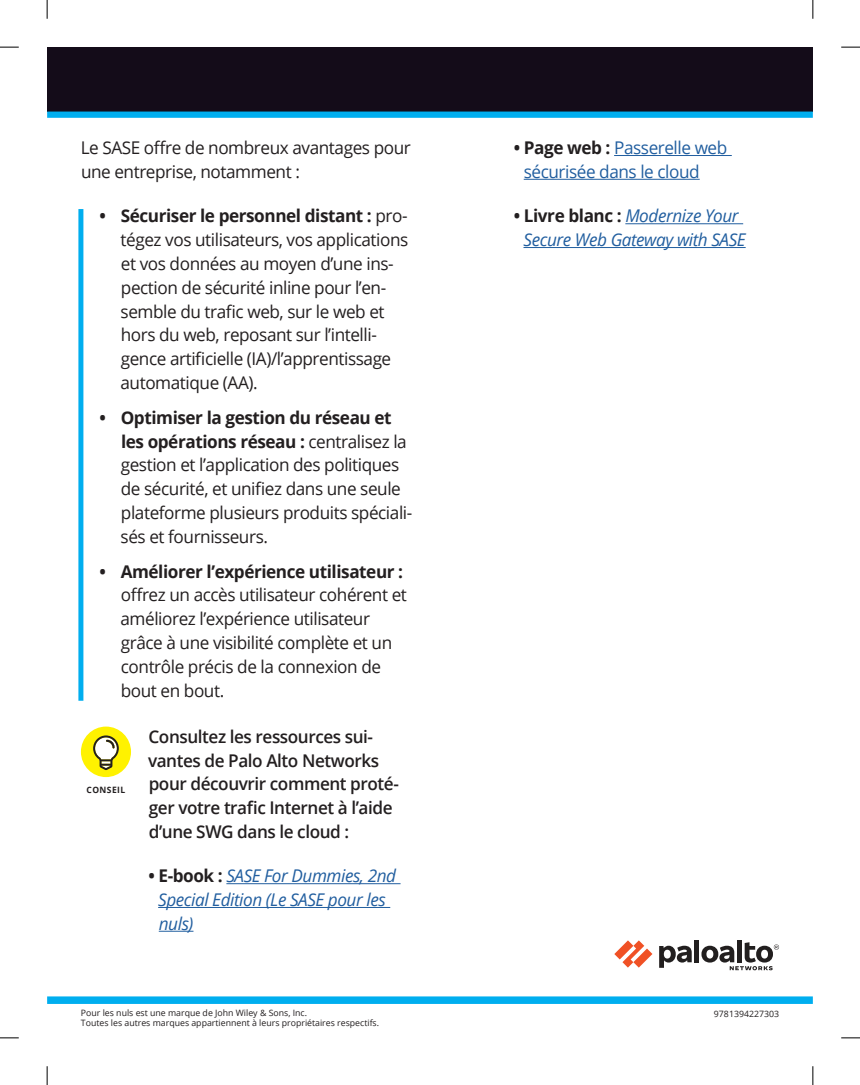
<style>
.page{position:relative;width:860px;height:1085px;background:#fff}
.page>*{position:absolute;margin:0;border:0;box-sizing:border-box;transform-origin:0 0}
.t1{font:17.5px/23.8px "Open Sans";letter-spacing:-.025em;color:#231f20}
.t2{font:600 17.5px/23.8px "Open Sans";letter-spacing:-.025em;color:#231f20}
.t3{font:italic 17.5px/23.8px "Open Sans";letter-spacing:-.025em;color:#215e9f}
.t4{font:17.5px/23.8px "Open Sans";letter-spacing:-.025em;color:#215e9f}
.t5{font:700 17.5px "Open Sans";letter-spacing:-.025em;color:#231f20}
.t6{font:8.75px "Open Sans";color:#231f20}
.t7{font:700 8.75px "Open Sans";letter-spacing:.05em;color:#231f20}
.s1{font-weight:700}
.s2{font-weight:700;font-style:normal;color:#231f20}
.s3{font-weight:700;color:#231f20}
</style>
<div class="page">
<div style="left:47px;top:47px;width:765px;height:65px;background:#140c19"></div>
<div style="left:47px;top:111px;width:765px;height:7px;background:#00aeef"></div>
<div style="left:47px;top:996px;width:765px;height:7px;background:#00aeef"></div>
<div style="left:78px;top:209px;width:5px;height:491px;background:#00aeef"></div>
<hr style="left:226px;top:883px;width:174px;height:1px;background:#215e9f">
<hr style="left:158px;top:906px;width:232px;height:1px;background:#215e9f">
<hr style="left:159px;top:930px;width:34px;height:1px;background:#215e9f">
<hr style="left:614px;top:155px;width:117px;height:1px;background:#215e9f">
<hr style="left:523px;top:179px;width:176px;height:1px;background:#215e9f">
<hr style="left:625px;top:223px;width:117px;height:1px;background:#215e9f">
<hr style="left:523px;top:247px;width:222px;height:1px;background:#215e9f">
<div style="left:81px;top:726px;width:50px;height:51px;background:#fff200;border-radius:50%"></div>
<svg style="left:93px;top:735px;width:26px;height:35px"></svg>
<svg style="left:614px;top:940px;width:38px;height:27px"></svg>
<div style="left:694px;top:940px;width:5px;height:22px;background:#221f1f"></div>
<svg style="left:659px;top:945px;width:32px;height:22px"></svg>
<div style="left:736px;top:940px;width:5px;height:22px;background:#221f1f"></div>
<svg style="left:701px;top:942px;width:77px;height:28px"></svg>
<svg style="left:0;top:46px;width:19px;height:2px"></svg>
<svg style="left:841px;top:46px;width:18px;height:2px"></svg>
<svg style="left:0;top:1037px;width:19px;height:1px"></svg>
<svg style="left:841px;top:1037px;width:18px;height:1px"></svg>
<svg style="left:46px;top:0;width:2px;height:19px"></svg>
<svg style="left:46px;top:1066px;width:2px;height:18px"></svg>
<svg style="left:812px;top:0;width:1px;height:19px"></svg>
<svg style="left:812px;top:1066px;width:1px;height:18px"></svg>
<p class="t1" style="left:81px;top:135px;width:331px">Le SASE offre de nombreux avantages pour une entreprise, notamment :</p>
<p class="t1" style="left:120px;top:204px;width:289px;text-indent:-21px"><span class="s1">• Sécuriser le personnel distant :</span> pro&shy;tégez vos utilisateurs, vos applications et vos données au moyen d’une ins&shy;pection de sécurité inline pour l’en&shy;semble du trafic web, sur le web et hors du web, reposant sur l’intelli&shy;gence artificielle (IA)/l’apprentissage automatique (AA).</p>
<p class="t1" style="left:121px;top:405px;width:293px;text-indent:-21px"><span class="s1">• Optimiser la gestion du réseau et les opérations réseau :</span> centralisez la gestion et l’application des politiques de sécurité, et unifiez dans une seule plateforme plusieurs produits spéciali&shy;sés et fournisseurs.</p>
<p class="t5" style="left:100px;top:559px;width:305px">• Améliorer l’expérience utilisateur :</p>
<p class="t1" style="left:120px;top:582px;width:288px">offrez un accès utilisateur cohérent et améliorez l’expérience utilisateur grâce à une visibilité complète et un contrôle précis de la connexion de bout en bout.</p>
<p class="t2" style="left:148px;top:724px;width:252px">Consultez les ressources sui&shy;vantes de Palo Alto Networks pour découvrir comment proté&shy;ger votre trafic Internet à l’aide d’une SWG dans le cloud :</p>
<p class="t3" style="left:158px;top:863px;width:239px;text-indent:-10px"><span class="s2">• E-book :</span> SASE For Dummies, 2nd<br>Special Edition (Le SASE pour les nuls)</p>
<p class="t7" style="left:87px;top:783px;width:40px">CONSEIL</p>
<p class="t4" style="left:523px;top:135px;width:205px;text-indent:-10px"><span class="s3">• Page web :</span> Passerelle web sécurisée dans le cloud</p>
<p class="t3" style="left:513px;top:204px;width:233px;text-align:center"><span class="s2">• Livre blanc :</span> Modernize Your<br>Secure Web Gateway with SASE</p>
<p class="t6" style="left:81px;top:1006px;width:227px">Pour les nuls est une marque de John Wiley &amp; Sons, Inc.</p>
<p class="t6" style="left:713px;top:1007px;width:67px">9781394227303</p>
<p class="t6" style="left:81px;top:1016px;width:299px">Toutes les autres marques appartiennent à leurs propriétaires respectifs.</p>
</div>
